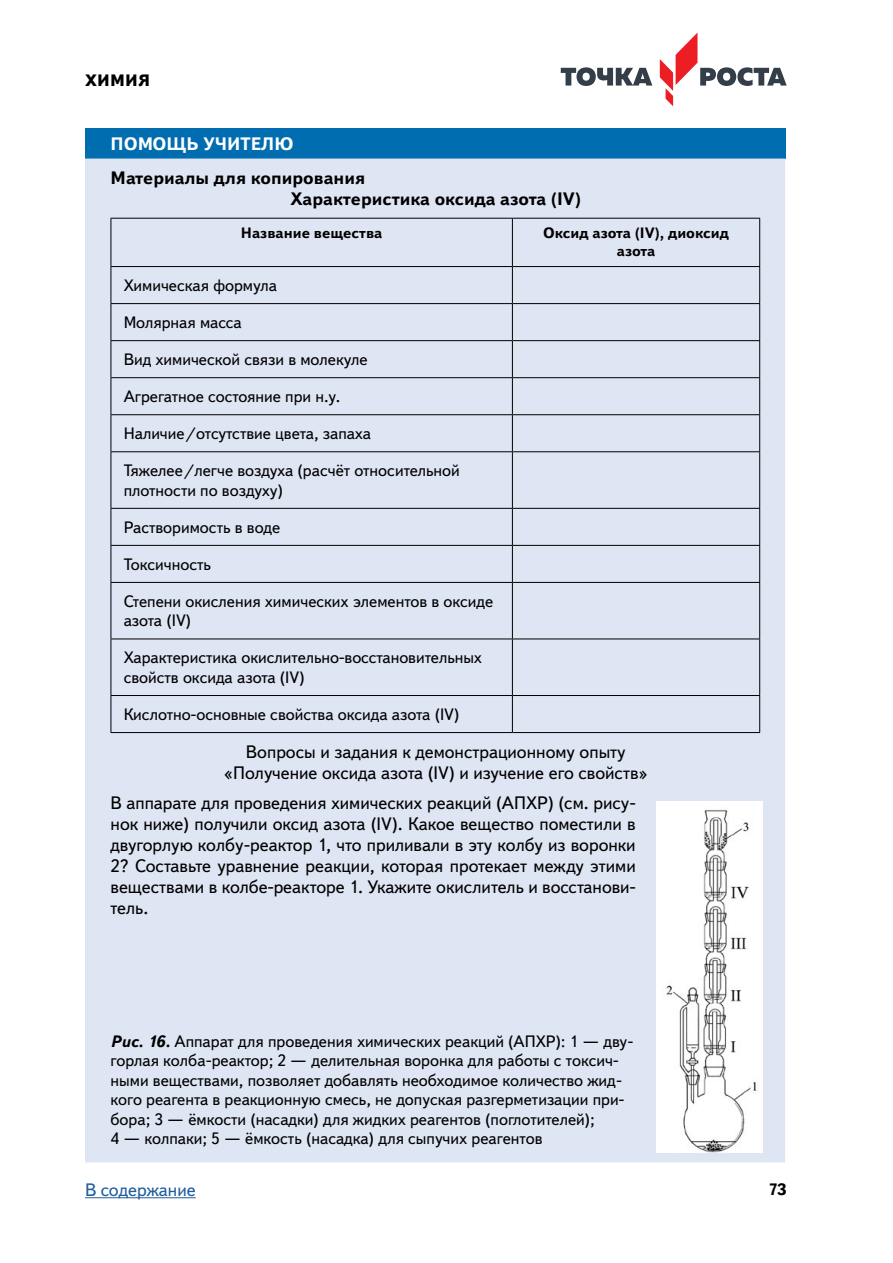
<style>
.page{position:relative;width:893px;height:1263px;background:#fff}
.page>*{position:absolute;margin:0;border:0;box-sizing:border-box;transform-origin:0 0}
.Плашка_Материалы_6{font:18px/21px "Textbook New";color:#000;text-align:center}
.Плашка_Материалы_6-2{font:700 18px "Textbook New";color:#000}
.Плашка_Заг_Материалы{font:700 18px "Textbook New";color:#fff}
.t1{font:18px "Textbook New";color:#215e9e}
.Таблица_Влево{font:16.5px/19.5px "Textbook New";color:#000}
.Рис__Подпись{font:16.5px/19.5px "Textbook New";color:#000}
.t2{font:800 16.5px "Textbook New";letter-spacing:.01em;color:#000}
.t3{font:700 16.5px "Textbook New";color:#000}
.Таблица_Головка{font:700 15px/18px "Textbook New";color:#000;text-align:center}
.s1{font-weight:700;font-style:italic}
</style>
<div class="page">
<svg style="left:561px;top:67px;width:91px;height:19px"></svg>
<svg style="left:660px;top:32px;width:127px;height:74px"></svg>
<hr style="left:85px;top:1197px;width:111px;height:1px;background:#215e9e">
<div style="left:85px;top:128px;width:700px;height:31px;background:#006db0"></div>
<div style="left:85px;top:159px;width:700px;height:1003px;background:#dee5f3"></div>
<hr style="left:111px;top:218px;width:401px;height:1px;background:#000">
<hr style="left:111px;top:219px;width:1px;height:47px;background:#000">
<hr style="left:512px;top:218px;width:248px;height:1px;background:#000">
<hr style="left:512px;top:219px;width:1px;height:47px;background:#000">
<hr style="left:759px;top:219px;width:1px;height:47px;background:#000">
<hr style="left:111px;top:266px;width:401px;height:1px;background:#000">
<hr style="left:111px;top:267px;width:1px;height:36px;background:#000">
<hr style="left:512px;top:266px;width:248px;height:1px;background:#000">
<hr style="left:512px;top:267px;width:1px;height:36px;background:#000">
<hr style="left:759px;top:267px;width:1px;height:36px;background:#000">
<hr style="left:111px;top:303px;width:401px;height:1px;background:#000">
<hr style="left:111px;top:304px;width:1px;height:36px;background:#000">
<hr style="left:512px;top:303px;width:248px;height:1px;background:#000">
<hr style="left:512px;top:304px;width:1px;height:36px;background:#000">
<hr style="left:759px;top:304px;width:1px;height:36px;background:#000">
<hr style="left:111px;top:340px;width:401px;height:1px;background:#000">
<hr style="left:111px;top:341px;width:1px;height:36px;background:#000">
<hr style="left:512px;top:340px;width:248px;height:1px;background:#000">
<hr style="left:512px;top:341px;width:1px;height:36px;background:#000">
<hr style="left:759px;top:341px;width:1px;height:36px;background:#000">
<hr style="left:111px;top:377px;width:401px;height:1px;background:#000">
<hr style="left:111px;top:378px;width:1px;height:36px;background:#000">
<hr style="left:512px;top:377px;width:248px;height:1px;background:#000">
<hr style="left:512px;top:378px;width:1px;height:36px;background:#000">
<hr style="left:759px;top:378px;width:1px;height:36px;background:#000">
<hr style="left:111px;top:414px;width:401px;height:1px;background:#000">
<hr style="left:111px;top:415px;width:1px;height:36px;background:#000">
<hr style="left:512px;top:414px;width:248px;height:1px;background:#000">
<hr style="left:512px;top:415px;width:1px;height:36px;background:#000">
<hr style="left:759px;top:415px;width:1px;height:36px;background:#000">
<hr style="left:111px;top:451px;width:401px;height:1px;background:#000">
<hr style="left:111px;top:452px;width:1px;height:56px;background:#000">
<hr style="left:512px;top:451px;width:248px;height:1px;background:#000">
<hr style="left:512px;top:452px;width:1px;height:56px;background:#000">
<hr style="left:759px;top:452px;width:1px;height:56px;background:#000">
<hr style="left:111px;top:508px;width:401px;height:1px;background:#000">
<hr style="left:111px;top:509px;width:1px;height:36px;background:#000">
<hr style="left:512px;top:508px;width:248px;height:1px;background:#000">
<hr style="left:512px;top:509px;width:1px;height:36px;background:#000">
<hr style="left:759px;top:509px;width:1px;height:36px;background:#000">
<hr style="left:111px;top:545px;width:401px;height:1px;background:#000">
<hr style="left:111px;top:546px;width:1px;height:36px;background:#000">
<hr style="left:512px;top:545px;width:248px;height:1px;background:#000">
<hr style="left:512px;top:546px;width:1px;height:36px;background:#000">
<hr style="left:759px;top:546px;width:1px;height:36px;background:#000">
<hr style="left:111px;top:582px;width:401px;height:1px;background:#000">
<hr style="left:111px;top:583px;width:1px;height:56px;background:#000">
<hr style="left:512px;top:582px;width:248px;height:1px;background:#000">
<hr style="left:512px;top:583px;width:1px;height:56px;background:#000">
<hr style="left:759px;top:583px;width:1px;height:56px;background:#000">
<hr style="left:111px;top:639px;width:401px;height:1px;background:#000">
<hr style="left:111px;top:639px;width:1px;height:56px;background:#000">
<hr style="left:512px;top:639px;width:248px;height:1px;background:#000">
<hr style="left:512px;top:639px;width:1px;height:56px;background:#000">
<hr style="left:759px;top:639px;width:1px;height:56px;background:#000">
<hr style="left:111px;top:695px;width:401px;height:1px;background:#000">
<hr style="left:111px;top:696px;width:1px;height:36px;background:#000">
<hr style="left:111px;top:732px;width:401px;height:1px;background:#000">
<hr style="left:512px;top:695px;width:248px;height:1px;background:#000">
<hr style="left:512px;top:696px;width:1px;height:36px;background:#000">
<hr style="left:759px;top:696px;width:1px;height:36px;background:#000">
<hr style="left:512px;top:732px;width:248px;height:1px;background:#000">
<img style="left:657px;top:801px;width:105px;height:351px">
<p class="t2" style="left:85px;top:70px;width:66px">ХИМИЯ</p>
<p class="Плашка_Заг_Материалы" style="left:111px;top:133px;width:184px">ПОМОЩЬ УЧИТЕЛЮ</p>
<p class="Плашка_Материалы_6-2" style="left:111px;top:167px;width:256px">Материалы для копирования</p>
<p class="Плашка_Материалы_6-2" style="left:291px;top:188px;width:292px">Характеристика оксида азота (IV)</p>
<p class="Таблица_Головка" style="left:241px;top:224px;width:143px">Название вещества</p>
<p class="Таблица_Головка" style="left:543px;top:224px;width:187px">Оксид азота (IV), диоксид азота</p>
<p class="Таблица_Влево" style="left:124px;top:275px;width:155px">Химическая формула</p>
<p class="Таблица_Влево" style="left:124px;top:312px;width:120px">Молярная масса</p>
<p class="Таблица_Влево" style="left:124px;top:349px;width:245px">Вид химической связи в молекуле</p>
<p class="Таблица_Влево" style="left:124px;top:386px;width:216px">Агрегатное состояние при н.у.</p>
<p class="Таблица_Влево" style="left:124px;top:423px;width:249px">Наличие/отсутствие цвета, запаха</p>
<p class="Таблица_Влево" style="left:124px;top:461px;width:338px">Тяжелее/легче воздуха (расчёт относительной плотности по воздуху)</p>
<p class="Таблица_Влево" style="left:124px;top:517px;width:158px">Растворимость в воде</p>
<p class="Таблица_Влево" style="left:124px;top:554px;width:89px">Токсичность</p>
<p class="Таблица_Влево" style="left:124px;top:591px;width:371px">Степени окисления химических элементов в оксиде азота (IV)</p>
<p class="Таблица_Влево" style="left:124px;top:648px;width:360px">Характеристика окислительно-восстановительных свойств оксида азота (IV)</p>
<p class="Таблица_Влево" style="left:124px;top:704px;width:337px">Кислотно-основные свойства оксида азота (IV)</p>
<p class="Плашка_Материалы_6" style="left:223px;top:741px;width:426px">Вопросы и задания к демонстрационному опыту «Получение оксида азота (IV) и изучение его свойств»</p>
<p class="Плашка_Материалы_6" style="left:111px;top:792px;width:527px;text-align:justify">В аппарате для проведения химических реакций (АПХР) (см. рису&shy;нок ниже) получили оксид азота (IV). Какое вещество поместили в двугорлую колбу-реактор 1, что приливали в эту колбу из воронки 2? Составьте уравнение реакции, которая протекает между этими веществами в колбе-реакторе 1. Укажите окислитель и восстанови&shy;тель.</p>
<p class="Рис__Подпись" style="left:111px;top:1031px;width:524px"><span class="s1">Рис. 16.</span> Аппарат для проведения химических реакций (АПХР): 1 — дву&shy;горлая колба-реактор; 2 — делительная воронка для работы с токсич&shy;ными веществами, позволяет добавлять необходимое количество жид&shy;кого реагента в реакционную смесь, не допуская разгерметизации при&shy;бора; 3 — ёмкости (насадки) для жидких реагентов (поглотителей);<br>4 — колпаки; 5 — ёмкость (насадка) для сыпучих реагентов</p>
<p class="t1" style="left:85px;top:1179px;width:112px">В содержание</p>
<p class="t3" style="left:768px;top:1179px;width:20px">73</p>
</div>
